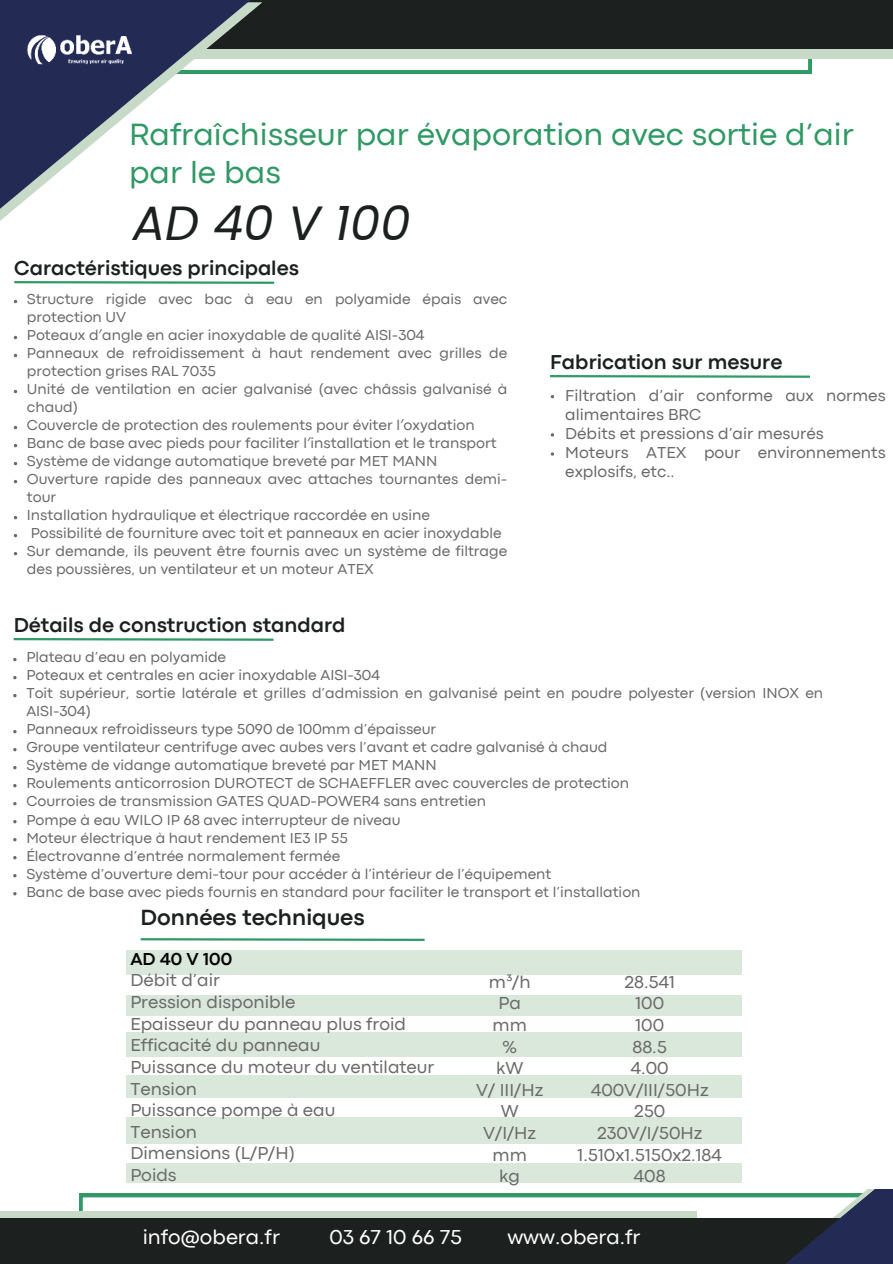
<style>
.page{position:relative;width:893px;height:1264px;background:#fff}
.page>*{position:absolute;margin:0;border:0;box-sizing:border-box;transform-origin:0 0}
.t1{font:italic 48px "Poppins";color:#1c2120}
.t2{font:32.1px/38.2px "Codec Pro";color:#309965}
.t3{font:700 22.95px "Codec Pro";color:#1c2120}
.t4{font:700 21px "Codec Pro";color:#1c2120}
.t5{font:21px "Codec Pro";color:#fff}
.t6{font:18px/21.6px "Codec Pro";color:#6b6a6a;text-align:center}
.t7{font:700 18px "Codec Pro";color:#000}
.t8{font:16.5px/19.2px "Codec Pro";color:#6b6a6a}
.t9{font:15px/18px "Codec Pro";color:#6b6a6a}
.s1{font-family:"Noto Sans"}
</style>
<div class="page">
<svg style="left:268px;top:59px;width:543px;height:14px"></svg>
<div style="left:16px;top:0;width:876px;height:59px;background:#c6dac7"></div>
<div style="left:0;top:0;width:892px;height:49px;background:#1c2120"></div>
<svg style="left:0;top:0;width:268px;height:210px"></svg>
<svg style="left:79px;top:1193px;width:651px;height:25px"></svg>
<div style="left:0;top:1211px;width:696px;height:52px;background:#c6dac7"></div>
<svg style="left:730px;top:1143px;width:37px;height:55px"></svg>
<div style="left:0;top:1218px;width:892px;height:45px;background:#1c2120"></div>
<svg style="left:14px;top:281px;width:261px;height:3px"></svg>
<svg style="left:767px;top:1189px;width:125px;height:74px;fill:#232b55"></svg>
<svg style="left:140px;top:938px;width:285px;height:3px"></svg>
<div style="left:127px;top:950px;width:765px;height:24px;background:#dae7db"></div>
<div style="left:127px;top:994px;width:765px;height:21px;background:#dae7db"></div>
<div style="left:127px;top:1032px;width:765px;height:24px;background:#dae7db"></div>
<div style="left:127px;top:1075px;width:765px;height:22px;background:#dae7db"></div>
<div style="left:127px;top:1117px;width:765px;height:26px;background:#dae7db"></div>
<div style="left:127px;top:1163px;width:765px;height:19px;background:#dae7db"></div>
<div style="left:742px;top:947px;width:150px;height:241px;background:#fff"></div>
<svg style="left:13px;top:638px;width:261px;height:3px"></svg>
<svg style="left:13px;top:658px;width:4px;height:3px"></svg>
<svg style="left:13px;top:676px;width:4px;height:3px"></svg>
<svg style="left:13px;top:694px;width:4px;height:3px"></svg>
<svg style="left:13px;top:730px;width:4px;height:3px"></svg>
<svg style="left:13px;top:748px;width:4px;height:3px"></svg>
<svg style="left:13px;top:766px;width:4px;height:3px"></svg>
<svg style="left:13px;top:784px;width:4px;height:3px"></svg>
<svg style="left:13px;top:802px;width:4px;height:3px"></svg>
<svg style="left:13px;top:820px;width:4px;height:3px"></svg>
<svg style="left:13px;top:838px;width:4px;height:3px"></svg>
<svg style="left:13px;top:856px;width:4px;height:3px"></svg>
<svg style="left:13px;top:874px;width:4px;height:3px"></svg>
<svg style="left:13px;top:892px;width:4px;height:3px"></svg>
<svg style="left:550px;top:375px;width:260px;height:3px"></svg>
<img style="left:14px;top:25px;width:131px;height:48px">
<h2 class="t2" style="left:129px;top:114px;width:726px">Rafraîchisseur par évaporation avec sortie d’air par le bas</h2>
<h1 class="t1" style="left:133px;top:195px;width:279px">AD 40 V 100</h1>
<h3 class="t4" style="left:14px;top:255px;width:286px">Caractéristiques principales</h3>
<p class="t9" style="left:27px;top:290px;width:482px">Structure rigide avec bac à eau en polyamide épais avec protection UV<br>Poteaux d<span class="s1">′</span>angle en acier inoxydable de qualité AISI-304<br>Panneaux de refroidissement à haut rendement avec grilles de protection grises RAL 7035<br>Unité de ventilation en acier galvanisé (avec châssis galvanisé à chaud)<br>Couvercle de protection des roulements pour éviter l<span class="s1">′</span>oxydation Banc de base avec pieds pour faciliter l<span class="s1">′</span>installation et le transport Système de vidange automatique breveté par MET MANN Ouverture rapide des panneaux avec attaches tournantes demi&shy;tour<br>Installation hydraulique et électrique raccordée en usine<br>Possibilité de fourniture avec toit et panneaux en acier inoxydable Sur demande, ils peuvent être fournis avec un système de filtrage des poussières, un ventilateur et un moteur ATEX</p>
<h3 class="t4" style="left:14px;top:612px;width:333px">Détails de construction standard</h3>
<h3 class="t4" style="left:550px;top:349px;width:234px">Fabrication sur mesure</h3>
<p class="t8" style="left:565px;top:385px;width:322px">Filtration d’air conforme aux normes alimentaires BRC<br>Débits et pressions d’air mesurés<br>Moteurs ATEX pour environnements explosifs, etc..</p>
<p class="t9" style="left:26px;top:648px;width:798px">Plateau d’eau en polyamide<br>Poteaux et centrales en acier inoxydable AISI-304<br>Toit supérieur, sortie latérale et grilles d’admission en galvanisé peint en poudre polyester (version INOX en AISI-304)<br>Panneaux refroidisseurs type 5090 de 100mm d’épaisseur<br>Groupe ventilateur centrifuge avec aubes vers l’avant et cadre galvanisé à chaud<br>Système de vidange automatique breveté par MET MANN<br>Roulements anticorrosion DUROTECT de SCHAEFFLER avec couvercles de protection<br>Courroies de transmission GATES QUAD-POWER4 sans entretien<br>Pompe à eau WILO IP 68 avec interrupteur de niveau<br>Moteur électrique à haut rendement IE3 IP 55<br>Électrovanne d’entrée normalement fermée<br>Système d’ouverture demi-tour pour accéder à l’intérieur de l’équipement<br>Banc de base avec pieds fournis en standard pour faciliter le transport et l’installation</p>
<h3 class="t3" style="left:141px;top:904px;width:225px">Données techniques</h3>
<p class="t7" style="left:130px;top:948px;width:103px">AD 40 V 100</p>
<p class="t6" style="left:130px;top:969px;width:305px;text-align:left">Débit d’air<br>Pression disponible<br>Epaisseur du panneau plus froid<br>Efficacité du panneau<br>Puissance du moteur du ventilateur<br>Tension<br>Puissance pompe à eau<br>Tension<br>Dimensions (L/P/H)<br>Poids</p>
<p class="t6" style="left:476px;top:970px;width:68px">m³/h<br>Pa<br>mm<br>%<br>kW<br>V/ III/Hz<br>W<br>V/I/Hz mm<br>kg</p>
<p class="t6" style="left:577px;top:970px;width:146px">28.541<br>100<br>100<br>88.5<br>4.00<br>400V/III/50Hz<br>250<br>230V/I/50Hz<br>1.510x1.5150x2.184<br>408</p>
<h3 class="t5" style="left:143px;top:1224px;width:139px">info@obera.fr</h3>
<h3 class="t5" style="left:507px;top:1224px;width:135px">www.obera.fr</h3>
<h3 class="t5" style="left:329px;top:1224px;width:134px">03 67 10 66 75</h3>
<h3 class="t5" style="left:133px;top:1226px;width:139px">info@obera.fr</h3>
<h3 class="t5" style="left:497px;top:1226px;width:135px">www.obera.fr</h3>
<h3 class="t5" style="left:319px;top:1226px;width:134px">03 67 10 6 75</h3>
</div>
